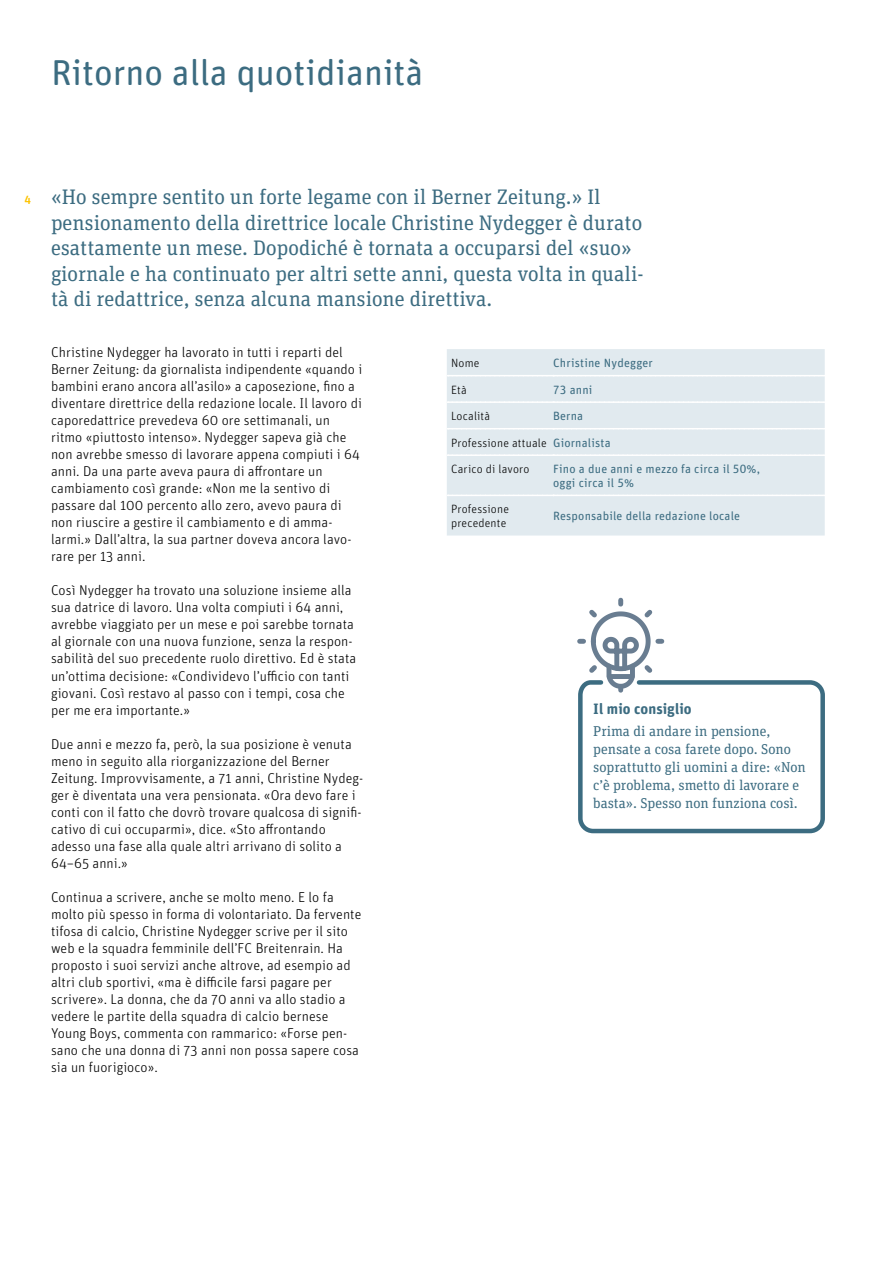
<style>
.page{position:relative;width:893px;height:1263px;background:#fff}
.page>*{position:absolute;margin:0;border:0;box-sizing:border-box;transform-origin:0 0}
.t1{font:36px "Unit Rounded Pro";color:#3c6c81}
.t2{font:21px/25.5px "Unit Slab Pro";color:#3c6c81}
.t3{font:700 15px "Unit Rounded Pro";letter-spacing:.005em;color:#3c6c81}
.t4{font:300 14.25px/17px "Unit Rounded Pro";letter-spacing:.005em;color:#000}
.t5{font:14.25px/18px "Unit Slab Pro";color:#3c6c81}
.t6{font:12px/13.6px "Unit Rounded Pro";letter-spacing:.015em;color:#3c6c81}
.t7{font:300 12px/13.6px "Unit Rounded Pro";letter-spacing:.015em;color:#000}
.t8{font:500 12px "Unit Rounded Pro";color:#fdc300}
.s1{font-weight:400;color:#3c6c81}
</style>
<div class="page">
<div style="left:447px;top:349px;width:378px;height:186px;background:#e1eaef"></div>
<svg style="left:448px;top:375px;width:377px;height:1px"></svg>
<svg style="left:448px;top:401px;width:377px;height:2px"></svg>
<svg style="left:448px;top:428px;width:377px;height:1px"></svg>
<svg style="left:448px;top:454px;width:377px;height:2px"></svg>
<svg style="left:448px;top:495px;width:377px;height:1px"></svg>
<svg style="left:577px;top:600px;width:248px;height:234px"></svg>
<h1 class="t1" style="left:51px;top:48px;width:374px">Ritorno alla quotidianità</h1>
<p class="t8" style="left:24px;top:191px;width:8px">4</p>
<p class="t2" style="left:51px;top:183px;width:594px">«Ho sempre sentito un forte legame con il Berner Zeitung.» Il pensionamento della direttrice locale Christine Nydegger è durato esattamente un mese. Dopodiché è tornata a occuparsi del «suo» giornale e ha continuato per altri sette anni, questa volta in quali&shy;tà di redattrice, senza alcuna mansione direttiva.</p>
<p class="t4" style="left:51px;top:343px;width:313px">Christine Nydegger ha lavorato in tutti i reparti del Berner Zeitung: da giornalista indipendente «quando i bambini erano ancora all’asilo» a caposezione, fino a diventare direttrice della redazione locale. Il lavoro di caporedattrice prevedeva 60 ore settimanali, un ritmo «piuttosto intenso». Nydegger sapeva già che non avrebbe smesso di lavorare appena compiuti i 64 anni. Da una parte aveva paura di affrontare un cambiamento così grande: «Non me la sentivo di passare dal 100 percento allo zero, avevo paura di non riuscire a gestire il cambiamento e di amma&shy;larmi.» Dall’altra, la sua partner doveva ancora lavo&shy;rare per 13 anni.</p>
<p class="t4" style="left:51px;top:582px;width:307px">Così Nydegger ha trovato una soluzione insieme alla sua datrice di lavoro. Una volta compiuti i 64 anni, avrebbe viaggiato per un mese e poi sarebbe tornata al giornale con una nuova funzione, senza la respon&shy;sabilità del suo precedente ruolo direttivo. Ed è stata un’ottima decisione: «Condividevo l’ufficio con tanti giovani. Così restavo al passo con i tempi, cosa che per me era importante.»</p>
<p class="t4" style="left:51px;top:735px;width:314px">Due anni e mezzo fa, però, la sua posizione è venuta meno in seguito alla riorganizzazione del Berner Zeitung. Improvvisamente, a 71 anni, Christine Nydeg&shy;ger è diventata una vera pensionata. «Ora devo fare i conti con il fatto che dovrò trovare qualcosa di signifi&shy;cativo di cui occuparmi», dice. «Sto affrontando adesso una fase alla quale altri arrivano di solito a 64–65 anni.»</p>
<p class="t4" style="left:51px;top:888px;width:312px">Continua a scrivere, anche se molto meno. E lo fa molto più spesso in forma di volontariato. Da fervente tifosa di calcio, Christine Nydegger scrive per il sito web e la squadra femminile dell’FC Breitenrain. Ha proposto i suoi servizi anche altrove, ad esempio ad altri club sportivi, «ma è difficile farsi pagare per scrivere». La donna, che da 70 anni va allo stadio a vedere le partite della squadra di calcio bernese Young Boys, commenta con rammarico: «Forse pen&shy;sano che una donna di 73 anni non possa sapere cosa sia un fuorigioco».</p>
<p class="t7" style="left:451px;top:356px;width:30px">Nome</p>
<p class="t6" style="left:553px;top:356px;width:101px">Christine Nydegger</p>
<p class="t7" style="left:451px;top:382px;width:17px">Età</p>
<p class="t6" style="left:553px;top:382px;width:41px">73 anni</p>
<p class="t7" style="left:451px;top:409px;width:41px">Località</p>
<p class="t6" style="left:553px;top:409px;width:32px">Berna</p>
<p class="t7" style="left:451px;top:435px;width:161px">Professione attuale <span class="s1">Giornalista</span></p>
<p class="t7" style="left:451px;top:462px;width:80px">Carico di lavoro</p>
<p class="t6" style="left:553px;top:462px;width:208px">Fino a due anni e mezzo fa circa il 50%, oggi circa il 5%</p>
<p class="t7" style="left:451px;top:502px;width:59px">Professione precedente</p>
<p class="t6" style="left:553px;top:509px;width:189px">Responsabile della redazione locale</p>
<p class="t3" style="left:593px;top:698px;width:100px">Il mio consiglio</p>
<p class="t5" style="left:593px;top:722px;width:214px">Prima di andare in pensione, pensate a cosa farete dopo. Sono soprattutto gli uomini a dire: «Non c’è problema, smetto di lavorare e basta». Spesso non funziona così.</p>
</div>
